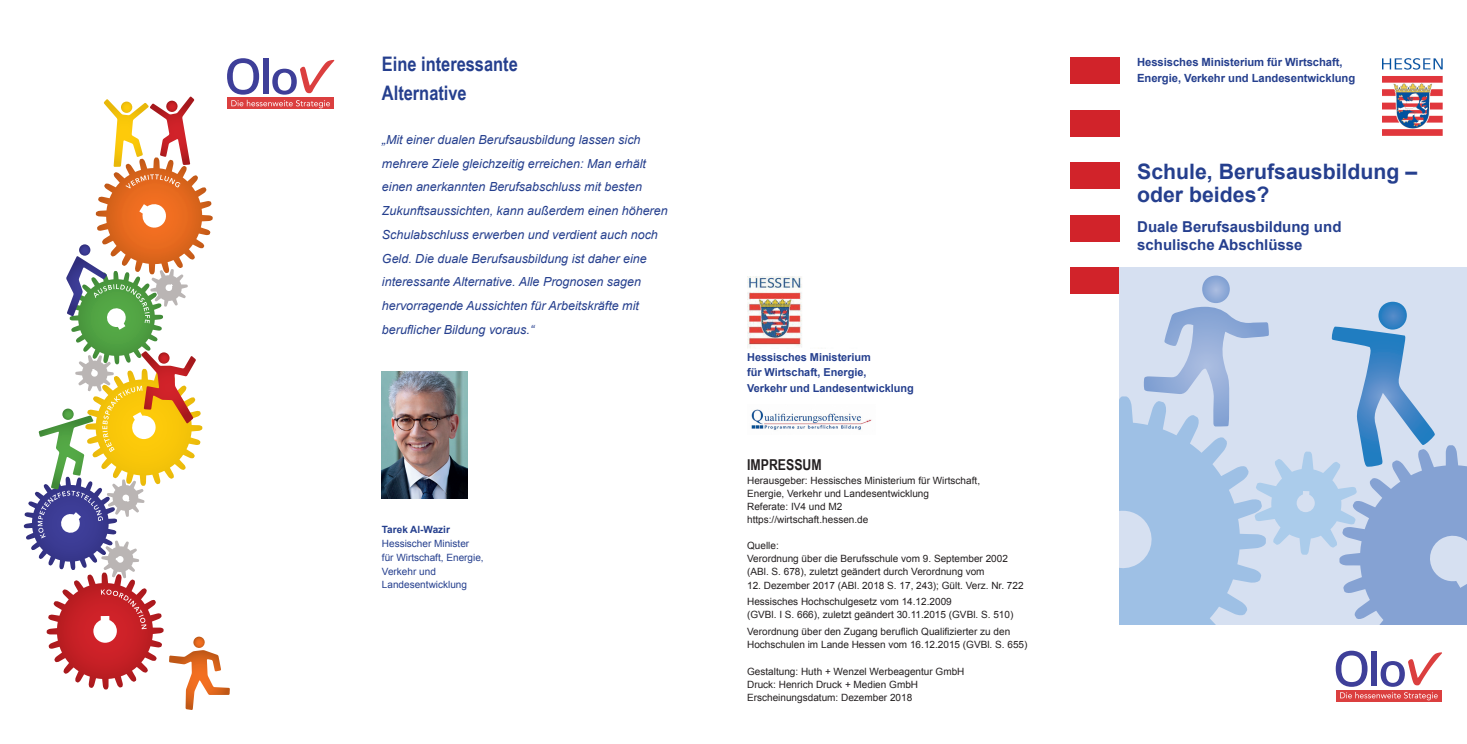
<style>
.page{position:relative;width:1467px;height:744px;background:#fff}
.page>*{position:absolute;margin:0;border:0;box-sizing:border-box;transform-origin:0 0}
.t1{font:700 21.25px/22.5px "Arial";color:#253f8e}
.t2{font:700 20px/29px "Arial Narrow";color:#253f8e}
.t3{font:700 15px/18px "Arial";color:#253f8e}
.t4{font:700 15px "Arial Narrow";color:#231f20}
.t5{font:italic 12.5px/23.8px "Arial";color:#253f8e}
.t6{font:700 11.25px/15.9px "Arial";letter-spacing:-.005em;color:#253f8e}
.t7{font:700 11px/15.5px "Arial";letter-spacing:-.005em;color:#253f8e}
.t8{font:10px/13.1px "Arial";color:#231f20}
.t9{font:10px/13.8px "Arial";color:#253f8e}
.t10{font:700 10px "Arial";color:#253f8e}
</style>
<div class="page">
<img style="left:1382px;top:58px;width:59px;height:77px">
<div style="left:1335px;top:689px;width:106px;height:12px;background:#db3f3f"></div>
<svg style="left:1335px;top:650px;width:106px;height:50px"></svg>
<div style="left:1069px;top:267px;width:50px;height:26px;background:#d1232a"></div>
<div style="left:1069px;top:215px;width:50px;height:26px;background:#d1232a"></div>
<div style="left:1069px;top:162px;width:50px;height:27px;background:#d1232a"></div>
<div style="left:1069px;top:110px;width:50px;height:26px;background:#d1232a"></div>
<div style="left:1069px;top:57px;width:50px;height:27px;background:#d1232a"></div>
<svg style="left:24px;top:58px;width:310px;height:652px"></svg>
<div style="left:1119px;top:267px;width:347px;height:357px;background:#d6e0f1"></div>
<img style="left:1143px;top:307px;width:126px;height:89px">
<img style="left:1331px;top:326px;width:76px;height:70px">
<img style="left:1378px;top:302px;width:28px;height:27px">
<img style="left:1202px;top:275px;width:27px;height:28px">
<svg style="left:1119px;top:396px;width:347px;height:228px"></svg>
<img style="left:747px;top:276px;width:55px;height:72px">
<img style="left:751px;top:409px;width:121px;height:21px">
<img style="left:382px;top:372px;width:85px;height:127px">
<h2 class="t2" style="left:382px;top:49px;width:137px">Eine interessante<br>Alternative</h2>
<p class="t5" style="left:382px;top:128px;width:287px">„Mit einer dualen Berufsausbildung lassen sich mehrere Ziele gleichzeitig erreichen: Man erhält einen anerkannten Berufsabschluss mit besten Zukunftsaussichten, kann außerdem einen höheren Schulabschluss erwerben und verdient auch noch Geld. Die duale Berufsausbildung ist daher eine interessante Alternative. Alle Prognosen sagen hervorragende Aussichten für Arbeitskräfte mit beruflicher Bildung voraus.“</p>
<p class="t10" style="left:382px;top:524px;width:69px">Tarek Al-Wazir</p>
<p class="t9" style="left:382px;top:537px;width:103px">Hessischer Minister<br>für Wirtschaft, Energie,<br>Verkehr und<br>Landesentwicklung</p>
<p class="t7" style="left:747px;top:349px;width:168px">Hessisches Ministerium<br>für Wirtschaft, Energie,<br>Verkehr und Landesentwicklung</p>
<h3 class="t4" style="left:747px;top:453px;width:76px">IMPRESSUM</h3>
<p class="t8" style="left:747px;top:473px;width:234px">Herausgeber: Hessisches Ministerium für Wirtschaft, Energie, Verkehr und Landesentwicklung<br>Referate: IV4 und M2<br>https://wirtschaft.hessen.de</p>
<p class="t8" style="left:747px;top:539px;width:262px">Quelle:<br>Verordnung über die Berufsschule vom 9. September 2002 (ABl. S. 678), zuletzt geändert durch Verordnung vom</p>
<p class="t8" style="left:747px;top:576px;width:278px;line-height:16.6px">12. Dezember 2017 (ABl. 2018 S. 17, 243); Gült. Verz. Nr. 722<br>Hessisches Hochschulgesetz vom 14.12.2009</p>
<p class="t8" style="left:747px;top:606px;width:268px;line-height:16.6px">(GVBl. I S. 666), zuletzt geändert 30.11.2015 (GVBl. S. 510)<br>Verordnung über den Zugang beruflich Qualifizierter zu den</p>
<p class="t8" style="left:747px;top:638px;width:282px">Hochschulen im Lande Hessen vom 16.12.2015 (GVBl. S. 655)</p>
<p class="t8" style="left:747px;top:664px;width:219px">Gestaltung: Huth + Wenzel Werbeagentur GmbH<br>Druck: Henrich Druck + Medien GmbH<br>Erscheinungsdatum: Dezember 2018</p>
<p class="t6" style="left:1136px;top:54px;width:219px">Hessisches Ministerium für Wirtschaft,<br>Energie, Verkehr und Landesentwicklung</p>
<h1 class="t1" style="left:1136px;top:160px;width:281px">Schule, Berufsausbildung – oder beides?</h1>
<h3 class="t3" style="left:1136px;top:217px;width:206px">Duale Berufsausbildung und schulische Abschlüsse</h3>
</div>
